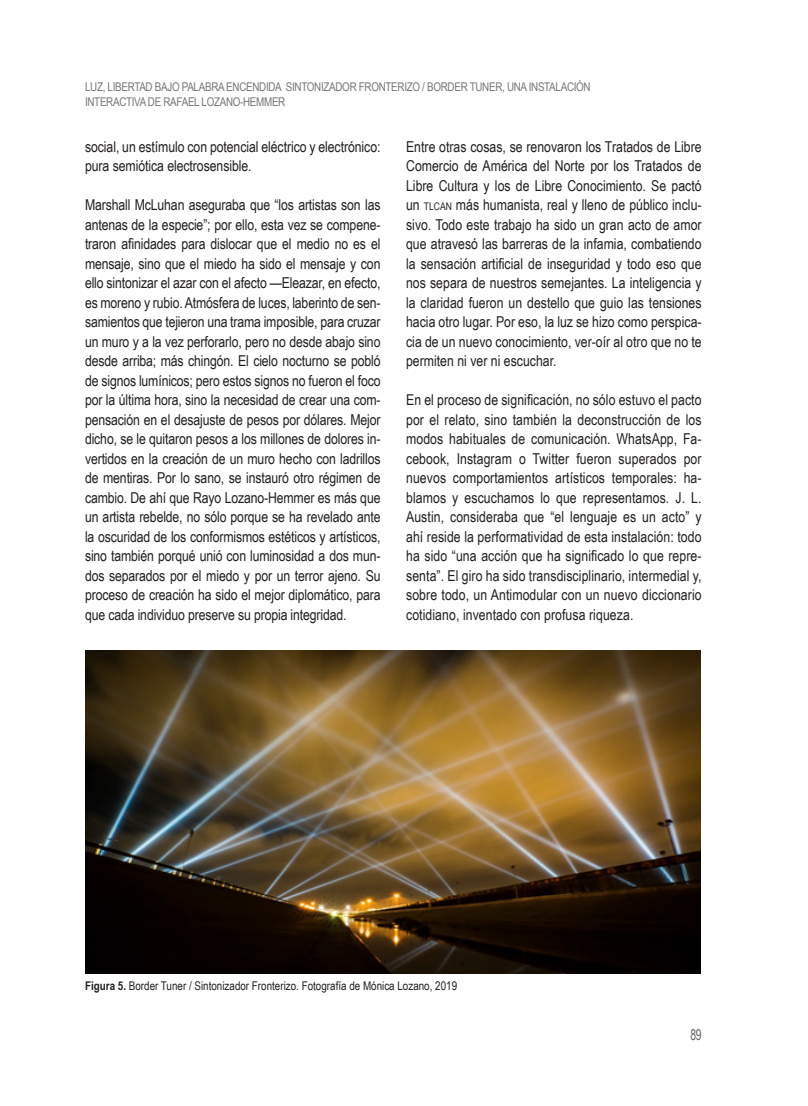
<style>
.page{position:relative;width:808px;height:1106px;background:#fff}
.page>*{position:absolute;margin:0;border:0;box-sizing:border-box;transform-origin:0 0}
.Cuerpo{font:15px/19.5px "Arial Narrow";letter-spacing:-.005em;color:#231f20;text-align:justify}
.t1{font:15px "Arial Narrow";color:#636366;scale:.85 1}
.t2{font:12px/14.4px "Arial Narrow";letter-spacing:-.025em;color:#757679}
.fig{font:12px "Arial Narrow";color:#231f20}
.s1{font-size:10.5px}
.s2{font-weight:700}
</style>
<div class="page">
<img style="left:85px;top:650px;width:616px;height:323px">
<p class="t2" style="left:85px;top:79px;width:507px">LUZ, LIBERTAD BAJO PALABRA ENCENDIDA SINTONIZADOR FRONTERIZO / BORDER TUNER, UNA INSTALACIÓN<br>INTERACTIVA DE RAFAEL LOZANO-HEMMER</p>
<p class="Cuerpo" style="left:85px;top:136px;width:297px">social, un estímulo con potencial eléctrico y electrónico: pura semiótica electrosensible.</p>
<p class="Cuerpo" style="left:85px;top:194px;width:297px">Marshall McLuhan aseguraba que “los artistas son las antenas de la especie”; por ello, esta vez se compene&shy;traron afinidades para dislocar que el medio no es el mensaje, sino que el miedo ha sido el mensaje y con ello sintonizar el azar con el afecto —Eleazar, en efecto, es moreno y rubio. Atmósfera de luces, laberinto de sen&shy;samientos que tejieron una trama imposible, para cruzar un muro y a la vez perforarlo, pero no desde abajo sino desde arriba; más chingón. El cielo nocturno se pobló de signos lumínicos; pero estos signos no fueron el foco por la última hora, sino la necesidad de crear una com&shy;pensación en el desajuste de pesos por dólares. Mejor dicho, se le quitaron pesos a los millones de dolores in&shy;vertidos en la creación de un muro hecho con ladrillos de mentiras. Por lo sano, se instauró otro régimen de cambio. De ahí que Rayo Lozano-Hemmer es más que un artista rebelde, no sólo porque se ha revelado ante la oscuridad de los conformismos estéticos y artísticos, sino también porqué unió con luminosidad a dos mun&shy;dos separados por el miedo y por un terror ajeno. Su proceso de creación ha sido el mejor diplomático, para que cada individuo preserve su propia integridad.</p>
<p class="Cuerpo" style="left:406px;top:136px;width:297px">Entre otras cosas, se renovaron los Tratados de Libre Comercio de América del Norte por los Tratados de Libre Cultura y los de Libre Conocimiento. Se pactó un <span class="s1">TLCAN</span> más humanista, real y lleno de público inclu&shy;sivo. Todo este trabajo ha sido un gran acto de amor que atravesó las barreras de la infamia, combatiendo la sensación artificial de inseguridad y todo eso que nos separa de nuestros semejantes. La inteligencia y la claridad fueron un destello que guio las tensiones hacia otro lugar. Por eso, la luz se hizo como perspica&shy;cia de un nuevo conocimiento, ver-oír al otro que no te permiten ni ver ni escuchar.</p>
<p class="Cuerpo" style="left:406px;top:389px;width:297px">En el proceso de significación, no sólo estuvo el pacto por el relato, sino también la deconstrucción de los modos habituales de comunicación. WhatsApp, Fa&shy;cebook, Instagram o Twitter fueron superados por nuevos comportamientos artísticos temporales: ha&shy;blamos y escuchamos lo que representamos. J. L.<br>Austin, consideraba que “el lenguaje es un acto” y ahí reside la performatividad de esta instalación: todo ha sido “una acción que ha significado lo que repre&shy;senta”. El giro ha sido transdisciplinario, intermedial y, sobre todo, un Antimodular con un nuevo diccionario cotidiano, inventado con profusa riqueza.</p>
<p class="fig" style="left:85px;top:977px;width:373px"><span class="s2">Figura 5.</span> Border Tuner / Sintonizador Fronterizo. Fotografía de Mónica Lozano, 2019</p>
<p class="t1" style="left:690px;top:1024px;width:15px">89</p>
</div>
